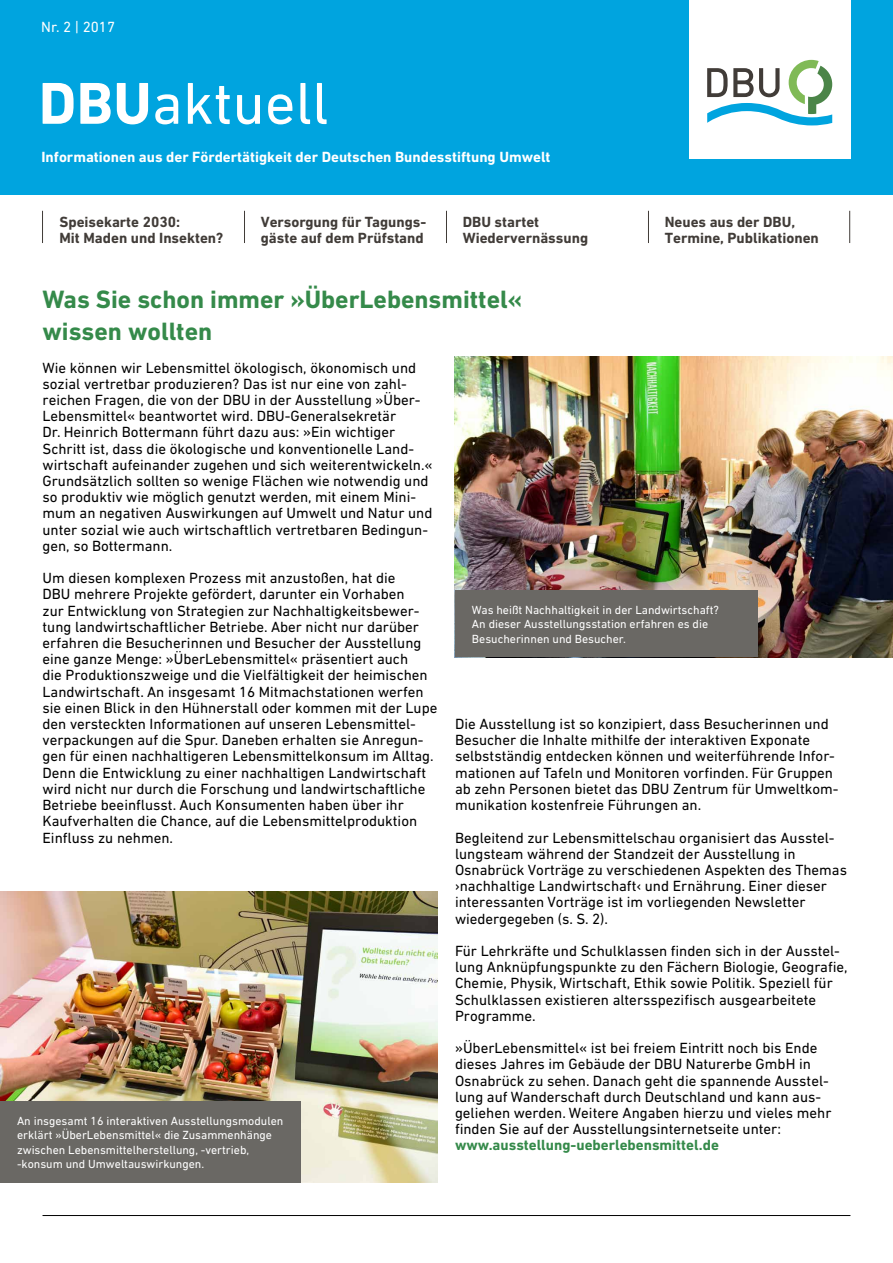
<style>
.page{position:relative;width:893px;height:1263px;background:#fff}
.page>*{position:absolute;margin:0;border:0;box-sizing:border-box;transform-origin:0 0}
.t1{font:60px "DIN Next W1 G";color:#fff}
.t2{font:700 25.5px/32.4px "DIN Next W1 G";color:#358a4a}
.t3{font:15px/16.2px "DIN Next W1 G";color:#000}
.t4{font:700 15px/16.2px "DIN Next W1 G";color:#413c38}
.t5{font:700 15px "DIN Next W1 G";color:#fff}
.t6{font:700 15px "DIN Next W1 G";color:#358a4a}
.t7{font:15px "DIN Next W1 G";color:#fff}
.t8{font:12px/14.4px "DIN Next W1 G";color:#fff}
.s1{font-weight:700}
</style>
<div class="page">
<hr style="left:43px;top:1215px;width:807px;height:1px;background:#000">
<img style="left:0;top:891px;width:438px;height:292px">
<img style="left:455px;top:356px;width:438px;height:301px">
<div style="left:0;top:1101px;width:300px;height:82px;background:#6a6864"></div>
<div style="left:455px;top:591px;width:303px;height:66px;background:#6a6864"></div>
<hr style="left:244px;top:211px;width:1px;height:32px;background:#413c38">
<hr style="left:446px;top:211px;width:1px;height:32px;background:#413c38">
<hr style="left:648px;top:211px;width:1px;height:32px;background:#413c38">
<hr style="left:42px;top:211px;width:1px;height:32px;background:#413c38">
<hr style="left:849px;top:211px;width:1px;height:32px;background:#413c38">
<div style="left:0;top:0;width:893px;height:194px;background:#00a4df"></div>
<div style="left:689px;top:0;width:161px;height:159px;background:#fff"></div>
<svg style="left:707px;top:60px;width:125px;height:65px"></svg>
<p class="t7" style="left:41px;top:19px;width:75px">Nr. 2 | 2017</p>
<h1 class="t1" style="left:39px;top:69px;width:292px"><span class="s1">DBU</span>aktuell</h1>
<p class="t5" style="left:41px;top:148px;width:510px">Informationen aus der Fördertätigkeit der Deutschen Bundesstiftung Umwelt</p>
<p class="t4" style="left:60px;top:214px;width:165px">Speisekarte 2030:<br>Mit Maden und Insekten?</p>
<p class="t4" style="left:463px;top:214px;width:127px">DBU startet<br>Wiedervernässung</p>
<p class="t4" style="left:261px;top:214px;width:166px">Versorgung für Tagungs&shy;gäste auf dem Prüfstand</p>
<h2 class="t2" style="left:43px;top:283px;width:481px">Was Sie schon immer »ÜberLebensmittel« wissen wollten</h2>
<p class="t4" style="left:665px;top:214px;width:156px">Neues aus der DBU,<br>Termine, Publikationen</p>
<p class="t3" style="left:43px;top:359px;width:392px">Wie können wir Lebensmittel ökologisch, ökonomisch und sozial vertretbar produzieren? Das ist nur eine von zahl&shy;reichen Fragen, die von der DBU in der Ausstellung »Über-Lebensmittel« beantwortet wird. DBU-Generalsekretär<br>Dr. Heinrich Bottermann führt dazu aus: »Ein wichtiger Schritt ist, dass die ökologische und konventionelle Land&shy;wirtschaft aufeinander zugehen und sich weiterentwickeln.« Grundsätzlich sollten so wenige Flächen wie notwendig und so produktiv wie möglich genutzt werden, mit einem Mini&shy;mum an negativen Auswirkungen auf Umwelt und Natur und unter sozial wie auch wirtschaftlich vertretbaren Bedingun&shy;gen, so Bottermann.</p>
<p class="t3" style="left:43px;top:570px;width:396px">Um diesen komplexen Prozess mit anzustoßen, hat die<br>DBU mehrere Projekte gefördert, darunter ein Vorhaben<br>zur Entwicklung von Strategien zur Nachhaltigkeitsbewer&shy;tung landwirtschaftlicher Betriebe. Aber nicht nur darüber erfahren die Besucherinnen und Besucher der Ausstellung eine ganze Menge: »ÜberLebensmittel« präsentiert auch<br>die Produktionszweige und die Vielfältigkeit der heimischen Landwirtschaft. An insgesamt 16 Mitmachstationen werfen sie einen Blick in den Hühnerstall oder kommen mit der Lupe den versteckten Informationen auf unseren Lebensmittel&shy;verpackungen auf die Spur. Daneben erhalten sie Anregun&shy;gen für einen nachhaltigeren Lebensmittelkonsum im Alltag.<br>Denn die Entwicklung zu einer nachhaltigen Landwirtschaft wird nicht nur durch die Forschung und landwirtschaftliche Betriebe beeinflusst. Auch Konsumenten haben über ihr Kaufverhalten die Chance, auf die Lebensmittelproduktion Einfluss zu nehmen.</p>
<p class="t8" style="left:17px;top:1114px;width:268px">An insgesamt 16 interaktiven Ausstellungsmodulen erklärt »ÜberLebensmittel« die Zusammenhänge zwischen Lebensmittelherstellung, -vertrieb, -konsum und Umweltauswirkungen.</p>
<p class="t8" style="left:472px;top:603px;width:249px">Was heißt Nachhaltigkeit in der Landwirtschaft?<br>An dieser Ausstellungsstation erfahren es die<br>Besucherinnen und Besucher.</p>
<p class="t3" style="left:455px;top:716px;width:385px">Die Ausstellung ist so konzipiert, dass Besucherinnen und Besucher die Inhalte mithilfe der interaktiven Exponate selbstständig entdecken können und weiterführende Infor&shy;mationen auf Tafeln und Monitoren vorfinden. Für Gruppen ab zehn Personen bietet das DBU Zentrum für Umweltkom&shy;munikation kostenfreie Führungen an.</p>
<p class="t3" style="left:455px;top:829px;width:394px">Begleitend zur Lebensmittelschau organisiert das Ausstel&shy;lungsteam während der Standzeit der Ausstellung in Osnabrück Vorträge zu verschiedenen Aspekten des Themas ›nachhaltige Landwirtschaft‹ und Ernährung. Einer dieser interessanten Vorträge ist im vorliegenden Newsletter wiedergegeben (s. S. 2).</p>
<p class="t3" style="left:455px;top:942px;width:394px">Für Lehrkräfte und Schulklassen finden sich in der Ausstel&shy;lung Anknüpfungspunkte zu den Fächern Biologie, Geografie, Chemie, Physik, Wirtschaft, Ethik sowie Politik. Speziell für Schulklassen existieren altersspezifisch ausgearbeitete Programme.</p>
<p class="t3" style="left:455px;top:1040px;width:378px">»ÜberLebensmittel« ist bei freiem Eintritt noch bis Ende dieses Jahres im Gebäude der DBU Naturerbe GmbH in Osnabrück zu sehen. Danach geht die spannende Ausstel&shy;lung auf Wanderschaft durch Deutschland und kann aus&shy;geliehen werden. Weitere Angaben hierzu und vieles mehr finden Sie auf der Ausstellungsinternetseite unter:</p>
<p class="t6" style="left:455px;top:1136px;width:265px">www.ausstellung-ueberlebensmittel.de</p>
</div>
